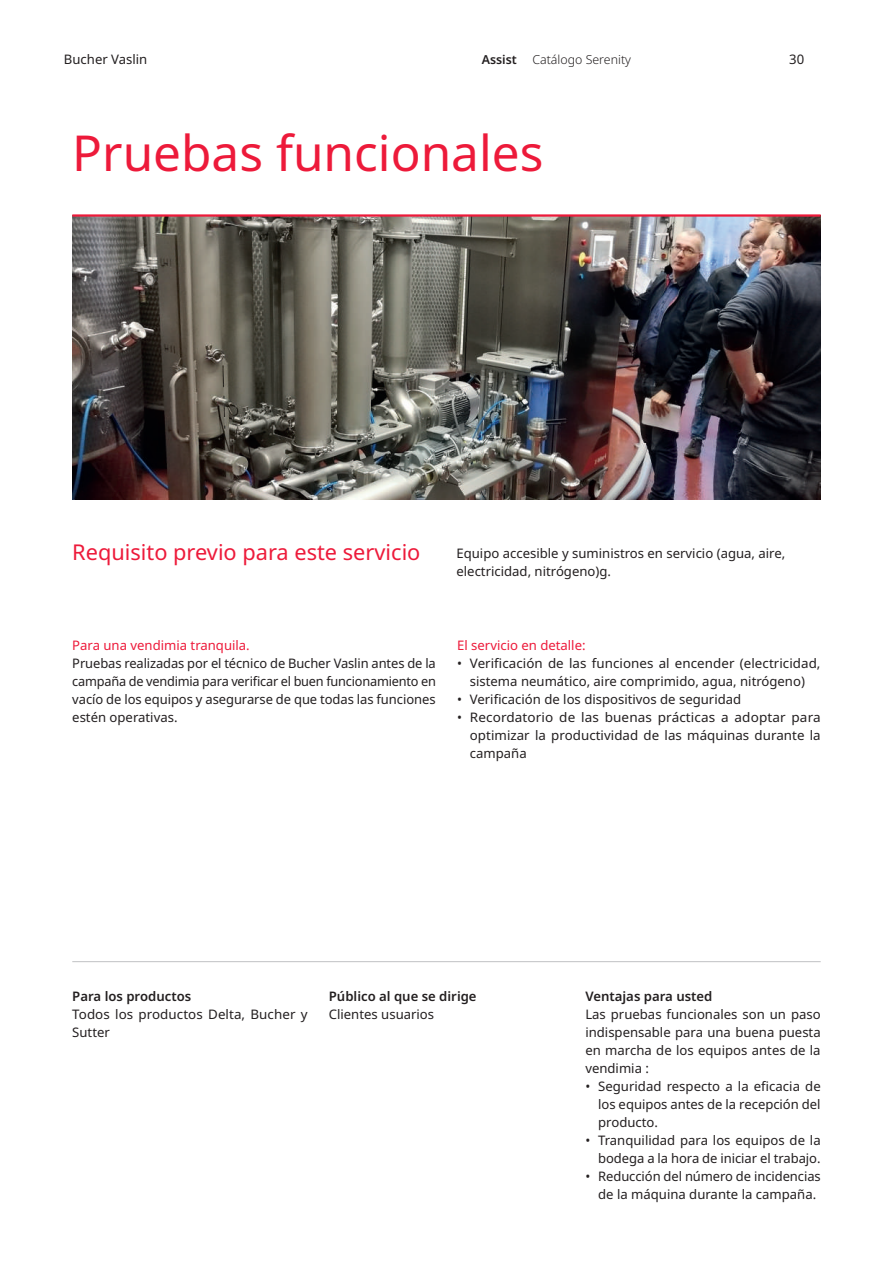
<style>
.page{position:relative;width:893px;height:1263px;background:#fff}
.page>*{position:absolute;margin:0;border:0;box-sizing:border-box;transform-origin:0 0}
.t1{font:49.5px "Noto Sans";color:#ed1a3a}
.t2{font:21.75px "Noto Sans";color:#ed1a3a}
.t3{font:13.2px/18px "Noto Sans";color:#231f20;text-align:justify}
.t4{font:600 13.2px "Noto Sans";color:#231f20}
.t5{font:13.2px "Noto Sans";color:#ed1a3a}
.t6{font:300 12.3px "Noto Sans";color:#231f20}
.t7{font:600 12.3px "Noto Sans";color:#231f20}
</style>
<div class="page">
<img style="left:72px;top:217px;width:749px;height:282px">
<hr style="left:72px;top:214px;width:749px;height:3px;background:#ed1a3a">
<hr style="left:72px;top:961px;width:749px;height:1px;background:#c7c8ca">
<p class="t3" style="left:64px;top:50px;width:85px">Bucher Vaslin</p>
<p class="t7" style="left:482px;top:51px;width:37px">Assist</p>
<p class="t6" style="left:532px;top:51px;width:100px">Catálogo Serenity</p>
<p class="t3" style="left:789px;top:50px;width:17px">30</p>
<h1 class="t1" style="left:72px;top:118px;width:473px">Pruebas funcionales</h1>
<h2 class="t2" style="left:72px;top:537px;width:350px">Requisito previo para este servicio</h2>
<p class="t3" style="left:456px;top:545px;width:330px">Equipo accesible y suministros en servicio (agua, aire, electricidad, nitrógeno)g.</p>
<p class="t5" style="left:72px;top:636px;width:179px">Para una vendimia tranquila.</p>
<p class="t3" style="left:72px;top:655px;width:365px">Pruebas realizadas por el técnico de Bucher Vaslin antes de la campaña de vendimia para verificar el buen funcionamiento en vacío de los equipos y asegurarse de que todas las funciones estén operativas.</p>
<p class="t5" style="left:457px;top:636px;width:130px">El servicio en detalle:</p>
<p class="t3" style="left:457px;top:655px;width:365px;text-align:center">• Verificación de las funciones al encender (electricidad, sistema neumático, aire comprimido, agua, nitrógeno)</p>
<p class="t3" style="left:457px;top:691px;width:286px">• Verificación de los dispositivos de seguridad</p>
<p class="t3" style="left:470px;top:709px;width:352px;text-indent:-13px">• Recordatorio de las buenas prácticas a adoptar para optimizar la productividad de las máquinas durante la campaña</p>
<p class="t4" style="left:72px;top:986px;width:120px">Para los productos</p>
<p class="t3" style="left:72px;top:1005px;width:237px">Todos los productos Delta, Bucher y<br>Sutter</p>
<p class="t4" style="left:329px;top:986px;width:149px">Público al que se dirige</p>
<p class="t3" style="left:329px;top:1005px;width:107px">Clientes usuarios</p>
<p class="t4" style="left:585px;top:986px;width:129px">Ventajas para usted</p>
<p class="t3" style="left:585px;top:1005px;width:237px">Las pruebas funcionales son un paso indispensable para una buena puesta en marcha de los equipos antes de la vendimia :</p>
<p class="t3" style="left:598px;top:1077px;width:224px;text-indent:-13px">• Seguridad respecto a la eficacia de los equipos antes de la recepción del producto.</p>
<p class="t3" style="left:585px;top:1131px;width:237px;text-align:right">• Tranquilidad para los equipos de la bodega a la hora de iniciar el trabajo.</p>
<p class="t3" style="left:598px;top:1167px;width:224px;text-indent:-13px">• Reducción del número de incidencias de la máquina durante la campaña.</p>
</div>
